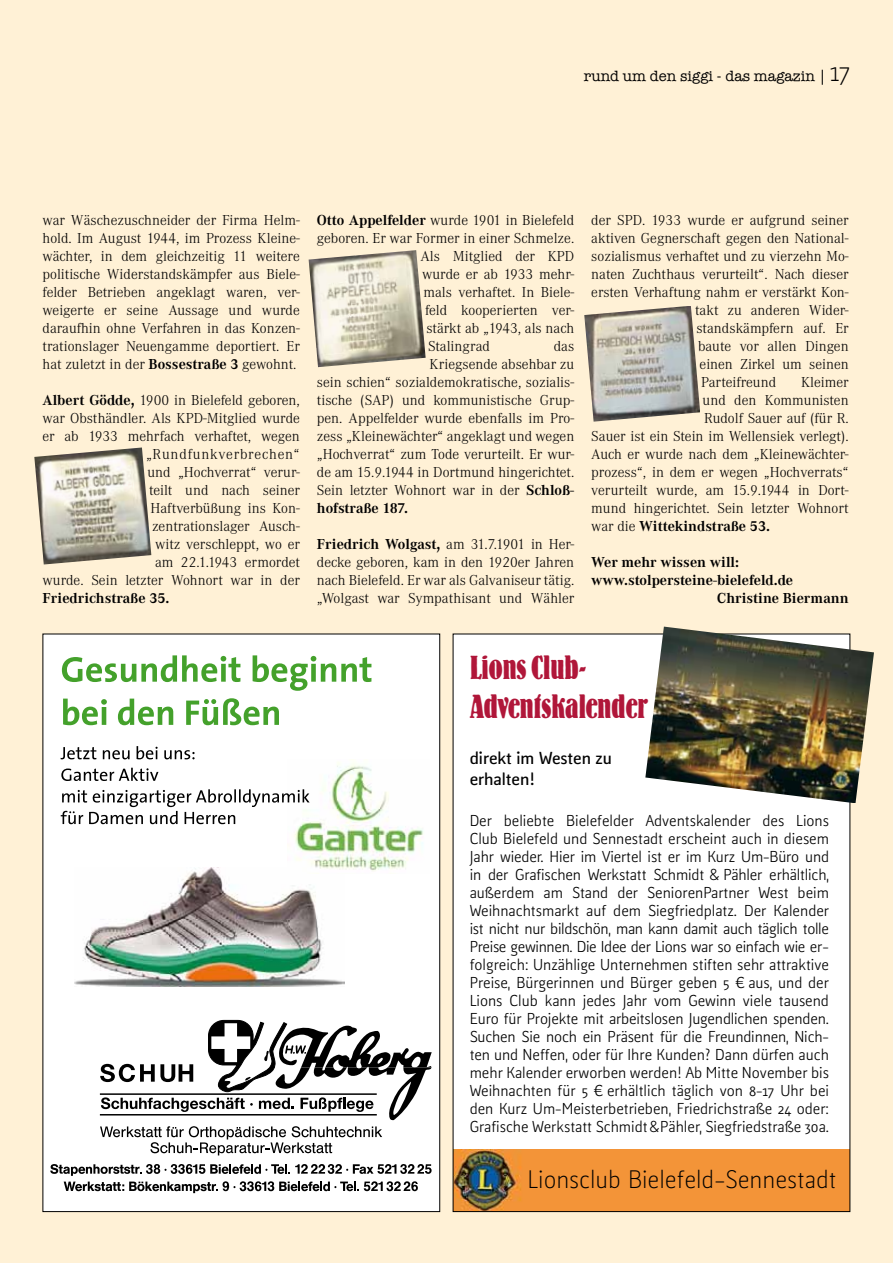
<style>
.page{position:relative;width:893px;height:1263px;background:#fff1d6}
.page>*{position:absolute;margin:0;border:0;box-sizing:border-box;transform-origin:0 0}
.t1{font:33px/39px "Bernhard Bold Condensed BT";letter-spacing:-.02em;color:#b01639}
.t2{font:300 24px "Kofi Pure Sans";color:#000}
.t3{font:700 16.5px/21px "Kofi Pure Sans";color:#000}
.t4{font:300 15px/18px "Corporate A";color:#000;text-align:justify}
.t5{font:15px/18px "Kofi Pure Sans";color:#000;text-align:justify}
.t6{font:700 15px "Corporate A";color:#000}
.t7{font:15px "American Typewriter";color:#000}
.s1{font-family:"Kofi Pure Sans";font-weight:300;font-size:27px}
.s2{font-weight:700}
.s3{font-weight:300}
</style>
<div class="page">
<div style="left:43px;top:634px;width:397px;height:577px;background:#fff"></div>
<img style="left:74px;top:867px;width:271px;height:119px">
<img style="left:287px;top:762px;width:136px;height:112px">
<svg style="left:61px;top:789px;width:249px;height:35px"></svg>
<svg style="left:61px;top:768px;width:97px;height:13px"></svg>
<svg style="left:61px;top:746px;width:134px;height:13px"></svg>
<svg style="left:63px;top:698px;width:216px;height:27px"></svg>
<svg style="left:62px;top:655px;width:309px;height:36px"></svg>
<svg style="left:100px;top:1020px;width:332px;height:135px"></svg>
<svg style="left:50px;top:1164px;width:382px;height:29px"></svg>
<img style="left:584px;top:306px;width:116px;height:116px">
<img style="left:34px;top:447px;width:117px;height:117px">
<img style="left:309px;top:250px;width:117px;height:117px">
<div style="left:453px;top:634px;width:397px;height:577px;background:#fff"></div>
<img style="left:455px;top:1149px;width:393px;height:61px">
<img style="left:645px;top:627px;width:229px;height:176px">
<p class="t7" style="left:584px;top:64px;width:268px">rund um den siggi - das magazin | <span class="s1">17</span></p>
<p class="t4" style="left:43px;top:211px;width:259px">war Wäschezuschneider der Firma Helm&shy;hold. Im August 1944, im Prozess Kleine&shy;wächter, in dem gleichzeitig 11 weitere politische Widerstandskämpfer aus Biele&shy;felder Betrieben angeklagt waren, ver&shy;weigerte er seine Aussage und wurde daraufhin ohne Verfahren in das Konzen&shy;trationslager Neuengamme deportiert. Er hat zuletzt in der <span class="s2">Bossestraße 3</span> gewohnt.</p>
<p class="t4" style="left:43px;top:391px;width:259px;text-align:right"><span class="s2">Albert Gödde,</span> 1900 in Bielefeld geboren, war Obsthändler. Als KPD-Mitglied wurde er ab 1933 mehrfach verhaftet, wegen „Rundfunkverbrechen“<br>und „Hochverrat“ verur-<br>teilt und nach seiner<br>Haftverbüßung ins Kon-<br>zentrationslager Ausch-<br>witz verschleppt, wo er<br>am 22.1.1943 ermordet<br>wurde. Sein letzter Wohnort war in der</p>
<p class="t6" style="left:43px;top:589px;width:128px">Friedrichstraße 35.</p>
<p class="t4" style="left:317px;top:211px;width:259px"><span class="s2">Otto Appelfelder</span> wurde 1901 in Bielefeld</p>
<p class="t4" style="left:317px;top:229px;width:259px">geboren. Er war Former in einer Schmelze.</p>
<p class="t4" style="left:421px;top:247px;width:155px">Als Mitglied der KPD</p>
<p class="t4" style="left:422px;top:265px;width:154px">wurde er ab 1933 mehr-</p>
<p class="t4" style="left:424px;top:283px;width:152px">mals verhaftet. In Biele-</p>
<p class="t4" style="left:425px;top:301px;width:151px">feld kooperierten ver-</p>
<p class="t4" style="left:427px;top:319px;width:149px">stärkt ab „1943, als nach</p>
<p class="t4" style="left:428px;top:337px;width:63px">Stalingrad</p>
<p class="t4" style="left:554px;top:337px;width:22px">das</p>
<p class="t4" style="left:430px;top:355px;width:146px">Kriegsende absehbar zu</p>
<p class="t4" style="left:317px;top:373px;width:259px">sein schien“ sozialdemokratische, sozialis-</p>
<p class="t4" style="left:317px;top:391px;width:259px">tische (SAP) und kommunistische Grup-</p>
<p class="t4" style="left:317px;top:409px;width:259px">pen. Appelfelder wurde ebenfalls im Pro-</p>
<p class="t4" style="left:317px;top:427px;width:259px">zess „Kleinewächter“ angeklagt und wegen</p>
<p class="t4" style="left:317px;top:445px;width:259px">„Hochverrat“ zum Tode verurteilt. Er wur-</p>
<p class="t4" style="left:317px;top:463px;width:259px">de am 15.9.1944 in Dortmund hingerichtet.</p>
<p class="t4" style="left:317px;top:481px;width:259px">Sein letzter Wohnort war in der <span class="s2">Schloß-</span></p>
<p class="t6" style="left:317px;top:499px;width:93px">hofstraße 187.</p>
<p class="t4" style="left:317px;top:535px;width:259px"><span class="s2">Friedrich Wolgast,</span> am 31.7.1901 in Her&shy;decke geboren, kam in den 1920er Jahren nach Bielefeld. Er war als Galvaniseur tätig. „Wolgast war Sympathisant und Wähler</p>
<p class="t4" style="left:591px;top:211px;width:259px">der SPD. 1933 wurde er aufgrund seiner</p>
<p class="t4" style="left:591px;top:229px;width:259px">aktiven Gegnerschaft gegen den National-</p>
<p class="t4" style="left:591px;top:247px;width:259px">sozialismus verhaftet und zu vierzehn Mo-</p>
<p class="t4" style="left:591px;top:265px;width:259px">naten Zuchthaus verurteilt“. Nach dieser</p>
<p class="t4" style="left:591px;top:283px;width:259px">ersten Verhaftung nahm er verstärkt Kon-</p>
<p class="t4" style="left:695px;top:301px;width:155px">takt zu anderen Wider-</p>
<p class="t4" style="left:697px;top:319px;width:154px">standskämpfern auf. Er</p>
<p class="t4" style="left:698px;top:337px;width:152px">baute vor allen Dingen</p>
<p class="t4" style="left:700px;top:355px;width:151px">einen Zirkel um seinen</p>
<p class="t4" style="left:701px;top:373px;width:77px">Parteifreund</p>
<p class="t4" style="left:801px;top:373px;width:49px">Kleimer</p>
<p class="t4" style="left:703px;top:391px;width:148px">und den Kommunisten</p>
<p class="t4" style="left:704px;top:409px;width:146px">Rudolf Sauer auf (für R.</p>
<p class="t4" style="left:591px;top:427px;width:259px">Sauer ist ein Stein im Wellensiek verlegt).</p>
<p class="t4" style="left:591px;top:445px;width:259px">Auch er wurde nach dem „Kleinewächter-</p>
<p class="t4" style="left:591px;top:463px;width:259px">prozess“, in dem er wegen „Hochverrats“</p>
<p class="t4" style="left:591px;top:481px;width:259px">verurteilt wurde, am 15.9.1944 in Dort-</p>
<p class="t4" style="left:591px;top:499px;width:259px">mund hingerichtet. Sein letzter Wohnort</p>
<p class="t6" style="left:591px;top:517px;width:180px"><span class="s3">war die</span> Wittekindstraße 53.</p>
<p class="t6" style="left:591px;top:553px;width:149px">Wer mehr wissen will:</p>
<p class="t6" style="left:591px;top:571px;width:203px">www.stolpersteine-bielefeld.de</p>
<p class="t6" style="left:717px;top:589px;width:133px">Christine Biermann</p>
<h1 class="t1" style="left:470px;top:647px;width:179px">Lions Club-<br>Adventskalender</h1>
<p class="t3" style="left:470px;top:748px;width:144px">direkt im Westen zu erhalten!</p>
<p class="t5" style="left:470px;top:812px;width:361px">Der beliebte Bielefelder Adventskalender des Lions Club Bielefeld und Sennestadt erscheint auch in diesem Jahr wieder. Hier im Viertel ist er im Kurz Um-Büro und in der Grafischen Werkstatt Schmidt &amp; Pähler erhältlich, außerdem am Stand der SeniorenPartner West beim Weihnachtsmarkt auf dem Siegfriedplatz. Der Kalender ist nicht nur bildschön, man kann damit auch täglich tolle Preise gewinnen. Die Idee der Lions war so einfach wie er&shy;folgreich: Unzählige Unternehmen stiften sehr attraktive Preise, Bürgerinnen und Bürger geben 5 € aus, und der Lions Club kann jedes Jahr vom Gewinn viele tausend Euro für Projekte mit arbeitslosen Jugendlichen spenden.<br>Suchen Sie noch ein Präsent für die Freundinnen, Nich&shy;ten und Neffen, oder für Ihre Kunden? Dann dürfen auch mehr Kalender erworben werden! Ab Mitte November bis Weihnachten für 5 € erhältlich täglich von 8-17 Uhr bei den Kurz Um-Meisterbetrieben, Friedrichstraße 24 oder:<br>Grafische Werkstatt Schmidt &amp; Pähler, Siegfriedstraße 30a.</p>
<h2 class="t2" style="left:528px;top:1164px;width:310px">Lionsclub Bielefeld-Sennestadt</h2>
</div>
